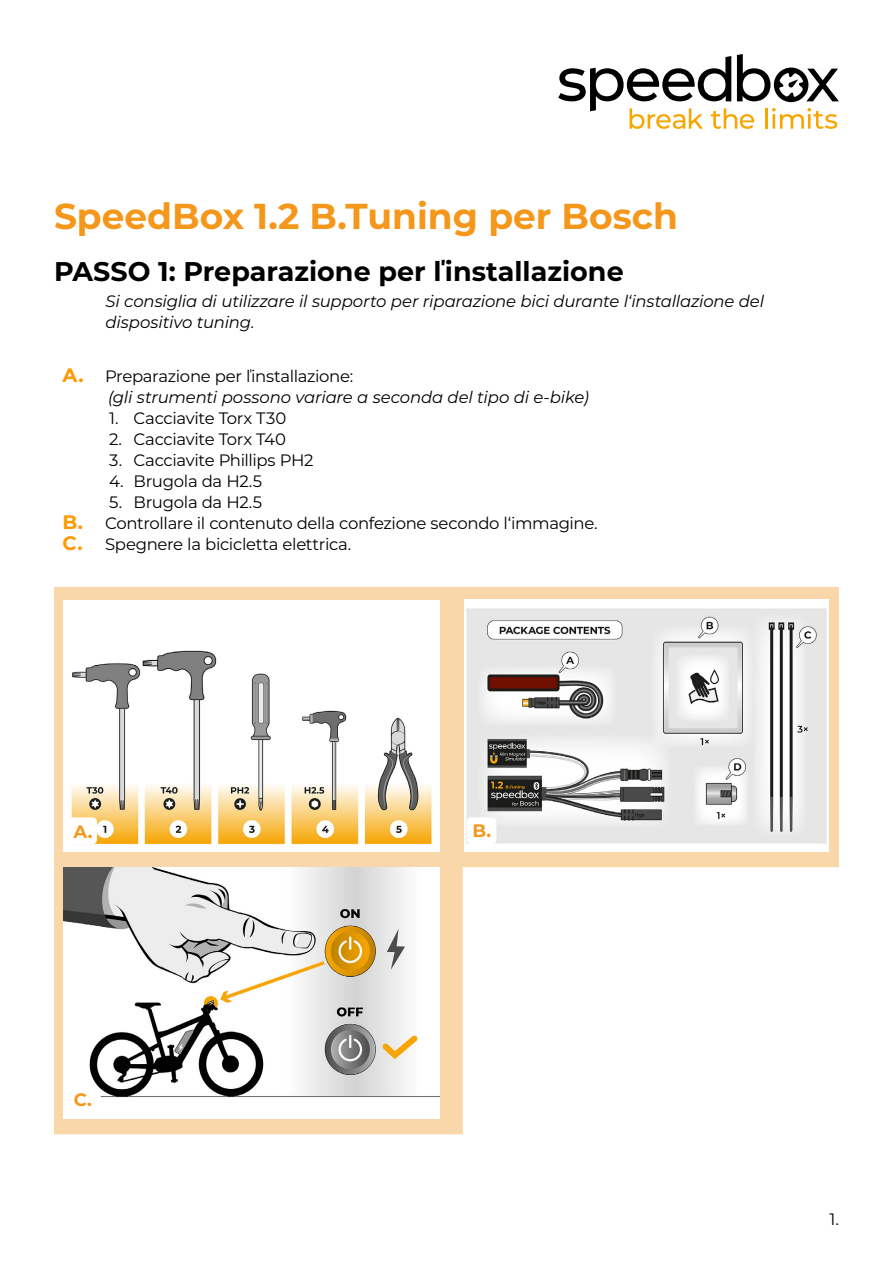
<style>
.page{position:relative;width:893px;height:1263px;background:#fff}
.page>*{position:absolute;margin:0;border:0;box-sizing:border-box;transform-origin:0 0}
.t1{font:700 36px "Montserrat";color:#f4971a}
.t2{font:700 27px "Montserrat";color:#000}
.t3{font:700 18px "Montserrat";color:#f4971a}
.t4{font:16.5px/21px "Montserrat";letter-spacing:-.02em;color:#000}
.t5{font:italic 16.5px/21px "Montserrat";letter-spacing:-.015em;color:#000}
.s1{font-weight:700;font-style:normal;font-size:19.5px;color:#f90}
.s2{font-style:normal}
.s3{font-weight:700;font-size:19.5px;color:#f90}
</style>
<div class="page">
<svg style="left:558px;top:54px;width:281px;height:75px"></svg>
<svg style="left:54px;top:587px;width:785px;height:547px"></svg>
<img style="left:63px;top:600px;width:377px;height:252px">
<img style="left:464px;top:600px;width:365px;height:251px">
<img style="left:63px;top:867px;width:377px;height:251px">
<div style="left:67px;top:817px;width:30px;height:27px;background:#fff;border-radius:4px"></div>
<div style="left:467px;top:817px;width:29px;height:27px;background:#fff;border-radius:4px"></div>
<h1 class="t1" style="left:54px;top:191px;width:625px">SpeedBox 1.2 B.Tuning per Bosch</h1>
<h2 class="t2" style="left:54px;top:252px;width:571px">PASSO 1: Preparazione per ľinstallazione</h2>
<p class="t5" style="left:106px;top:290px;width:660px">Si consiglia di utilizzare il supporto per riparazione bici durante l‘installazione del dispositivo tuning.</p>
<p class="t5" style="left:108px;top:365px;width:482px;text-indent:-46px"><span class="s1">A.</span> <span class="s2">Preparazione per ľinstallazione:<br></span>(gli strumenti possono variare a seconda del tipo di e-bike)</p>
<p class="t4" style="left:109px;top:407px;width:179px">1. Cacciavite Torx T30</p>
<p class="t4" style="left:109px;top:428px;width:178px">2. Cacciavite Torx T40</p>
<p class="t4" style="left:109px;top:449px;width:206px">3. Cacciavite Phillips PH2</p>
<p class="t4" style="left:109px;top:470px;width:154px">4. Brugola da H2.5</p>
<p class="t4" style="left:63px;top:491px;width:537px;text-indent:47px">5. Brugola da H2.5<br><span class="s3">B.</span> Controllare il contenuto della confezione secondo l‘immagine.<br><span class="s3">C.</span> Spegnere la bicicletta elettrica.</p>
<p class="t3" style="left:73px;top:818px;width:21px">A.</p>
<p class="t3" style="left:74px;top:1087px;width:20px">C.</p>
<p class="t3" style="left:473px;top:818px;width:20px">B.</p>
<p class="t4" style="left:829px;top:1208px;width:11px">1.</p>
</div>
